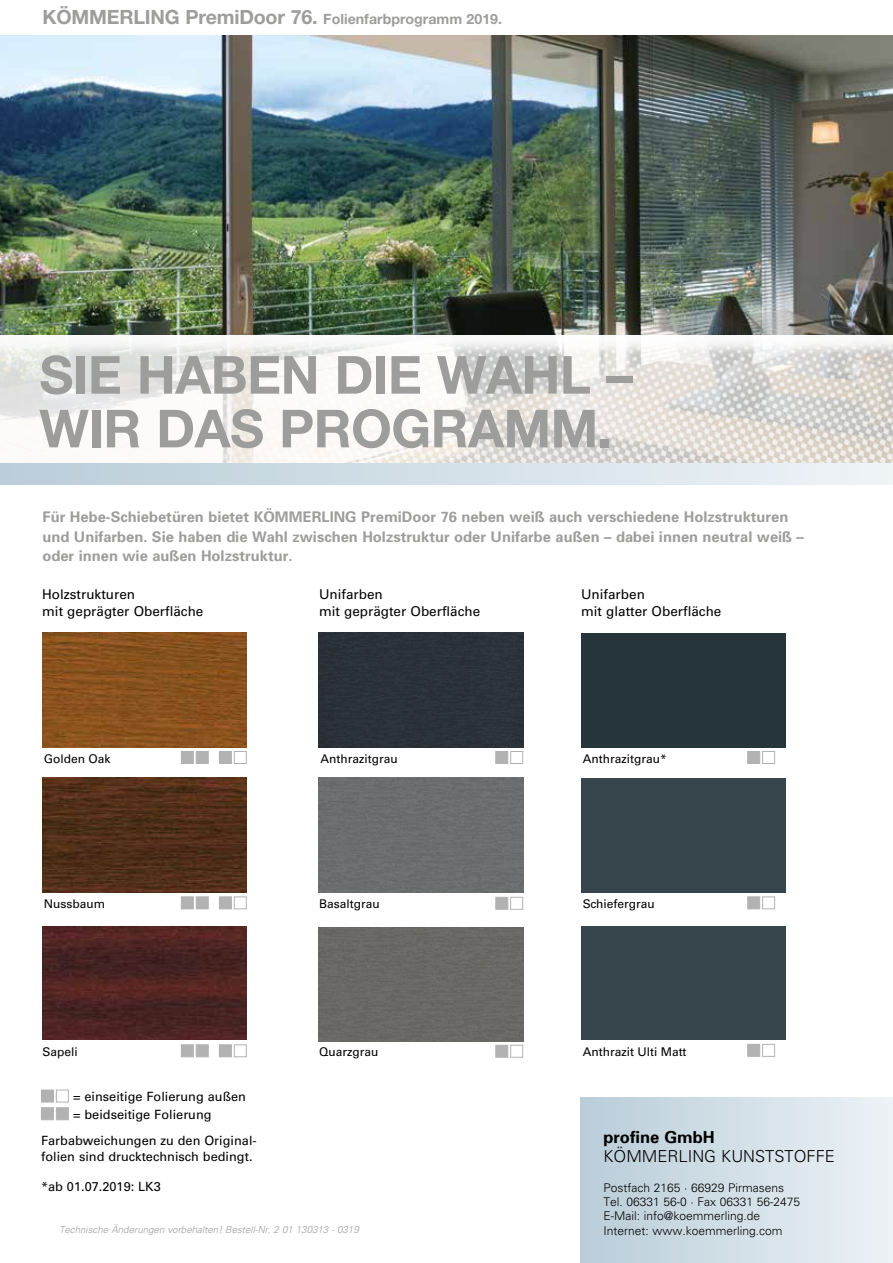
<style>
.page{position:relative;width:893px;height:1263px;background:#fff}
.page>*{position:absolute;margin:0;border:0;box-sizing:border-box;transform-origin:0 0}
.t1{font:700 52.5px/53.7px "Helvetica Neue CE";letter-spacing:-.01em;color:#9d9d9c}
.t2{font:300 16.5px "Univers";color:#000}
.t3{font:700 16.5px "Univers";color:#000}
.t4{font:700 14.7px/19.5px "Univers";color:#9d9d9c}
.t5{font:700 14.25px "Helvetica Neue CE";color:#9d9d9c}
.t6{font:13.5px/16.2px "Univers";color:#000}
.t7{font:12.75px/15.3px "Univers";color:#000}
.t8{font:300 12px/14.4px "Univers";color:#000}
.t9{font:12px "Univers";color:#000}
.t10{font:italic 300 9.75px "Univers";color:#9d9d9c}
.s1{font-size:19.65px}
</style>
<div class="page">
<img style="left:0;top:35px;width:893px;height:300px">
<div style="left:580px;top:1097px;width:313px;height:166px;background:linear-gradient(to right,#b9ccd8,#edf2f6)"></div>
<img style="left:0;top:341px;width:893px;height:122px">
<div style="left:0;top:463px;width:893px;height:22px;background:linear-gradient(to right,#bacdd9,#eef4f7)"></div>
<div style="left:41px;top:1090px;width:13px;height:12px;background:#b3b2b2"></div>
<div style="left:41px;top:1107px;width:13px;height:13px;background:#b3b2b2;border:1px solid #b3b2b2"></div>
<div style="left:56px;top:1090px;width:13px;height:12px;border:1px solid #b3b2b2"></div>
<div style="left:56px;top:1107px;width:13px;height:13px;background:#b3b2b2;border:1px solid #b3b2b2"></div>
<img style="left:43px;top:633px;width:204px;height:114px">
<div style="left:319px;top:633px;width:204px;height:114px;background:#2b3139"></div>
<div style="left:581px;top:633px;width:205px;height:114px;background:#253539"></div>
<img style="left:43px;top:778px;width:204px;height:115px">
<div style="left:581px;top:778px;width:205px;height:115px;background:#37464c"></div>
<div style="left:581px;top:926px;width:205px;height:114px;background:#37464c"></div>
<img style="left:43px;top:926px;width:204px;height:114px">
<div style="left:319px;top:778px;width:204px;height:115px;background:#6b6e6e"></div>
<div style="left:319px;top:927px;width:204px;height:114px;background:#6a6965"></div>
<div style="left:219px;top:751px;width:13px;height:13px;background:#b3b2b2"></div>
<div style="left:495px;top:751px;width:13px;height:13px;background:#b3b2b2;border:1px solid #b3b2b2"></div>
<div style="left:747px;top:751px;width:13px;height:13px;background:#b3b2b2;border:1px solid #b3b2b2"></div>
<div style="left:219px;top:896px;width:13px;height:13px;background:#b3b2b2;border:1px solid #b3b2b2"></div>
<div style="left:747px;top:896px;width:13px;height:13px;background:#b3b2b2;border:1px solid #b3b2b2"></div>
<div style="left:747px;top:1044px;width:13px;height:13px;background:#b3b2b2;border:1px solid #b3b2b2"></div>
<div style="left:219px;top:1044px;width:13px;height:13px;background:#b3b2b2;border:1px solid #b3b2b2"></div>
<div style="left:495px;top:897px;width:13px;height:13px;background:#b3b2b2;border:1px solid #b3b2b2"></div>
<div style="left:495px;top:1045px;width:13px;height:12px;background:#b3b2b2;border:1px solid #b3b2b2"></div>
<div style="left:181px;top:751px;width:13px;height:13px;background:#b3b2b2"></div>
<div style="left:181px;top:896px;width:13px;height:13px;background:#b3b2b2;border:1px solid #b3b2b2"></div>
<div style="left:181px;top:1044px;width:13px;height:13px;background:#b3b2b2;border:1px solid #b3b2b2"></div>
<div style="left:234px;top:751px;width:13px;height:13px;border:1px solid #b3b2b2"></div>
<div style="left:510px;top:751px;width:13px;height:13px;border:1px solid #b3b2b2"></div>
<div style="left:762px;top:751px;width:13px;height:13px;border:1px solid #b3b2b2"></div>
<div style="left:234px;top:896px;width:13px;height:13px;border:1px solid #b3b2b2"></div>
<div style="left:762px;top:896px;width:13px;height:13px;border:1px solid #b3b2b2"></div>
<div style="left:762px;top:1044px;width:13px;height:13px;border:1px solid #b3b2b2"></div>
<div style="left:234px;top:1044px;width:13px;height:13px;border:1px solid #b3b2b2"></div>
<div style="left:510px;top:897px;width:13px;height:13px;border:1px solid #b3b2b2"></div>
<div style="left:510px;top:1045px;width:13px;height:12px;border:1px solid #b3b2b2"></div>
<div style="left:196px;top:751px;width:13px;height:13px;background:#b3b2b2;border:1px solid #b3b2b2"></div>
<div style="left:196px;top:896px;width:13px;height:13px;background:#b3b2b2;border:1px solid #b3b2b2"></div>
<div style="left:196px;top:1044px;width:13px;height:13px;background:#b3b2b2;border:1px solid #b3b2b2"></div>
<p class="t5" style="left:43px;top:10px;width:461px"><span class="s1">KÖMMERLING PremiDoor 76.</span> Folienfarbprogramm 2019.</p>
<h1 class="t1" style="left:39px;top:349px;width:594px">SIE HABEN DIE WAHL –<br>WIR DAS PROGRAMM.</h1>
<p class="t4" style="left:43px;top:506px;width:763px">Für Hebe-Schiebetüren bietet KÖMMERLING PremiDoor 76 neben weiß auch verschiedene Holzstrukturen und Unifarben. Sie haben die Wahl zwischen Holzstruktur oder Unifarbe außen – dabei innen neutral weiß – oder innen wie außen Holzstruktur.</p>
<p class="t6" style="left:42px;top:587px;width:163px">Holzstrukturen<br>mit geprägter Oberfläche</p>
<p class="t6" style="left:319px;top:587px;width:163px">Unifarben<br>mit geprägter Oberfläche</p>
<p class="t6" style="left:581px;top:587px;width:142px">Unifarben<br>mit glatter Oberfläche</p>
<p class="t9" style="left:44px;top:751px;width:68px">Golden Oak</p>
<p class="t9" style="left:320px;top:751px;width:79px">Anthrazitgrau</p>
<p class="t9" style="left:583px;top:751px;width:85px">Anthrazitgrau*</p>
<p class="t9" style="left:44px;top:897px;width:63px">Nussbaum</p>
<p class="t9" style="left:583px;top:897px;width:73px">Schiefergrau</p>
<p class="t9" style="left:319px;top:897px;width:62px">Basaltgrau</p>
<p class="t9" style="left:43px;top:1044px;width:37px">Sapeli</p>
<p class="t9" style="left:583px;top:1044px;width:105px">Anthrazit Ulti Matt</p>
<p class="t9" style="left:319px;top:1045px;width:61px">Quarzgrau</p>
<p class="t7" style="left:73px;top:1087px;width:174px;line-height:18px">= einseitige Folierung außen = beidseitige Folierung</p>
<p class="t7" style="left:41px;top:1133px;width:217px">Farbabweichungen zu den Original&shy;folien sind drucktechnisch bedingt.</p>
<p class="t7" style="left:41px;top:1179px;width:121px">*ab 01.07.2019: LK3</p>
<p class="t10" style="left:59px;top:1223px;width:301px">Technische Änderungen vorbehalten! Bestell-Nr. 2 01 130313 - 0319</p>
<p class="t3" style="left:603px;top:1126px;width:113px">profine GmbH</p>
<p class="t2" style="left:603px;top:1146px;width:233px">KÖMMERLING KUNSTSTOFFE</p>
<p class="t8" style="left:603px;top:1180px;width:198px">Postfach 2165 · 66929 Pirmasens<br>Tel. 06331 56-0 · Fax 06331 56-2475<br>E-Mail: info@koemmerling.de<br>Internet: www.koemmerling.com</p>
</div>
